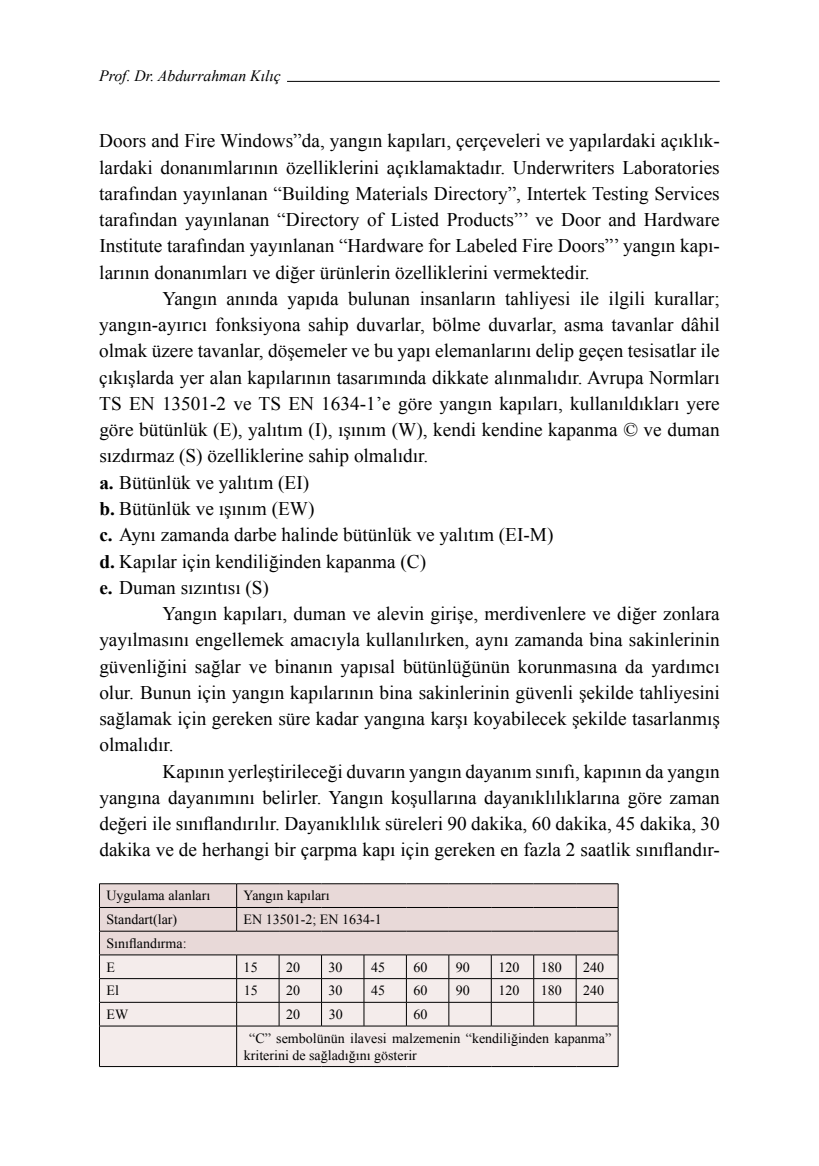
<style>
.page{position:relative;width:819px;height:1166px;background:#fff}
.page>*{position:absolute;margin:0;border:0;box-sizing:border-box;transform-origin:0 0}
.t1{font:19.25px/26.2px "Times New Roman";color:#000;text-align:justify}
.t2{font:italic 15.75px "Times New Roman";color:#000}
.t3{font:14px/23.6px "Times New Roman";color:#000}
.s1{font-weight:700}
</style>
<div class="page">
<hr style="left:287px;top:81px;width:432px;height:1px;background:#000">
<div style="left:100px;top:1027px;width:517px;height:39px;background:#f4eceb"></div>
<hr style="left:99px;top:883px;width:138px;height:1px;background:#000">
<hr style="left:237px;top:883px;width:42px;height:1px;background:#000">
<hr style="left:279px;top:883px;width:42px;height:1px;background:#000">
<hr style="left:321px;top:883px;width:43px;height:1px;background:#000">
<hr style="left:364px;top:883px;width:42px;height:1px;background:#000">
<hr style="left:406px;top:883px;width:43px;height:1px;background:#000">
<hr style="left:449px;top:883px;width:42px;height:1px;background:#000">
<hr style="left:491px;top:883px;width:42px;height:1px;background:#000">
<hr style="left:533px;top:883px;width:43px;height:1px;background:#000">
<hr style="left:576px;top:883px;width:42px;height:1px;background:#000">
<svg style="left:99px;top:884px;width:519px;height:142px;background:#e0d5d4"></svg>
<hr style="left:99px;top:1026px;width:138px;height:1px;background:#000">
<hr style="left:99px;top:1026px;width:1px;height:40px;background:#000">
<hr style="left:237px;top:1026px;width:42px;height:1px;background:#000">
<hr style="left:236px;top:1026px;width:1px;height:40px;background:#000">
<hr style="left:279px;top:1026px;width:42px;height:1px;background:#000">
<hr style="left:321px;top:1026px;width:43px;height:1px;background:#000">
<hr style="left:364px;top:1026px;width:42px;height:1px;background:#000">
<hr style="left:406px;top:1026px;width:43px;height:1px;background:#000">
<hr style="left:449px;top:1026px;width:42px;height:1px;background:#000">
<hr style="left:491px;top:1026px;width:42px;height:1px;background:#000">
<hr style="left:533px;top:1026px;width:43px;height:1px;background:#000">
<hr style="left:576px;top:1026px;width:42px;height:1px;background:#000">
<hr style="left:617px;top:1026px;width:1px;height:40px;background:#000">
<hr style="left:99px;top:1066px;width:138px;height:1px;background:#000">
<hr style="left:237px;top:1066px;width:42px;height:1px;background:#000">
<hr style="left:279px;top:1066px;width:42px;height:1px;background:#000">
<hr style="left:321px;top:1066px;width:43px;height:1px;background:#000">
<hr style="left:364px;top:1066px;width:42px;height:1px;background:#000">
<hr style="left:406px;top:1066px;width:43px;height:1px;background:#000">
<hr style="left:449px;top:1066px;width:42px;height:1px;background:#000">
<hr style="left:491px;top:1066px;width:42px;height:1px;background:#000">
<hr style="left:533px;top:1066px;width:43px;height:1px;background:#000">
<hr style="left:576px;top:1066px;width:42px;height:1px;background:#000">
<p class="t2" style="left:99px;top:64px;width:183px">Prof. Dr. Abdurrahman Kılıç</p>
<p class="t1" style="left:99px;top:127px;width:622px">Doors and Fire Windows”da, yangın kapıları, çerçeveleri ve yapılardaki açıklık&shy;lardaki donanımlarının özelliklerini açıklamaktadır. Underwriters Laboratories tarafından yayınlanan “Building Materials Directory”, Intertek Testing Services tarafından yayınlanan “Directory of Listed Products”’ ve Door and Hardware Institute tarafından yayınlanan “Hardware for Labeled Fire Doors”’ yangın kapı&shy;larının donanımları ve diğer ürünlerin özelliklerini vermektedir.</p>
<p class="t1" style="left:99px;top:285px;width:622px;text-align:left;text-indent:63px">Yangın anında yapıda bulunan insanların tahliyesi ile ilgili kurallar; yangın-ayırıcı fonksiyona sahip duvarlar, bölme duvarlar, asma tavanlar dâhil olmak üzere tavanlar, döşemeler ve bu yapı elemanlarını delip geçen tesisatlar ile çıkışlarda yer alan kapılarının tasarımında dikkate alınmalıdır. Avrupa Normları TS EN 13501-2 ve TS EN 1634-1’e göre yangın kapıları, kullanıldıkları yere göre bütünlük (E), yalıtım (I), ışınım (W), kendi kendine kapanma © ve duman sızdırmaz (S) özelliklerine sahip olmalıdır.<br><span class="s1">a.</span> Bütünlük ve yalıtım (EI)<br><span class="s1">b.</span> Bütünlük ve ışınım (EW)<br><span class="s1">c.</span> Aynı zamanda darbe halinde bütünlük ve yalıtım (EI-M)<br><span class="s1">d.</span> Kapılar için kendiliğinden kapanma (C)<br><span class="s1">e.</span> Duman sızıntısı (S)</p>
<p class="t1" style="left:99px;top:600px;width:622px;text-indent:63px">Yangın kapıları, duman ve alevin girişe, merdivenlere ve diğer zonlara yayılmasını engellemek amacıyla kullanılırken, aynı zamanda bina sakinlerinin güvenliğini sağlar ve binanın yapısal bütünlüğünün korunmasına da yardımcı olur. Bunun için yangın kapılarının bina sakinlerinin güvenli şekilde tahliyesini sağlamak için gereken süre kadar yangına karşı koyabilecek şekilde tasarlanmış olmalıdır.</p>
<p class="t1" style="left:99px;top:758px;width:622px;text-indent:63px">Kapının yerleştirileceği duvarın yangın dayanım sınıfı, kapının da yangın yangına dayanımını belirler. Yangın koşullarına dayanıklılıklarına göre zaman değeri ile sınıflandırılır. Dayanıklılık süreleri 90 dakika, 60 dakika, 45 dakika, 30 dakika ve de herhangi bir çarpma kapı için gereken en fazla 2 saatlik sınıflandır-</p>
<p class="t3" style="left:106px;top:884px;width:105px">Uygulama alanları</p>
<p class="t3" style="left:244px;top:884px;width:88px">Yangın kapıları</p>
<p class="t3" style="left:106px;top:907px;width:72px">Standart(lar)</p>
<p class="t3" style="left:244px;top:907px;width:140px">EN 13501-2; EN 1634-1</p>
<p class="t3" style="left:106px;top:931px;width:82px">Sınıflandırma:<br>E</p>
<p class="t3" style="left:244px;top:955px;width:15px">15</p>
<p class="t3" style="left:286px;top:955px;width:15px">20</p>
<p class="t3" style="left:328px;top:955px;width:15px">30</p>
<p class="t3" style="left:371px;top:955px;width:15px">45</p>
<p class="t3" style="left:413px;top:955px;width:15px">60</p>
<p class="t3" style="left:456px;top:955px;width:15px">90</p>
<p class="t3" style="left:498px;top:955px;width:22px">120</p>
<p class="t3" style="left:540px;top:955px;width:22px">180</p>
<p class="t3" style="left:583px;top:955px;width:22px">240</p>
<p class="t3" style="left:106px;top:978px;width:14px">El</p>
<p class="t3" style="left:244px;top:978px;width:15px">15</p>
<p class="t3" style="left:286px;top:978px;width:15px">20</p>
<p class="t3" style="left:328px;top:978px;width:15px">30</p>
<p class="t3" style="left:371px;top:978px;width:15px">45</p>
<p class="t3" style="left:413px;top:978px;width:15px">60</p>
<p class="t3" style="left:456px;top:978px;width:15px">90</p>
<p class="t3" style="left:498px;top:978px;width:22px">120</p>
<p class="t3" style="left:541px;top:978px;width:22px">180</p>
<p class="t3" style="left:583px;top:978px;width:22px">240</p>
<p class="t3" style="left:107px;top:1002px;width:23px">EW</p>
<p class="t3" style="left:286px;top:1002px;width:15px">20</p>
<p class="t3" style="left:328px;top:1002px;width:15px">30</p>
<p class="t3" style="left:249px;top:1002px;width:363px;text-indent:164px">60<br>“C” sembolünün ilavesi malzemenin “kendiliğinden kapanma”</p>
<p class="t3" style="left:244px;top:1043px;width:175px">kriterini de sağladığını gösterir</p>
</div>
